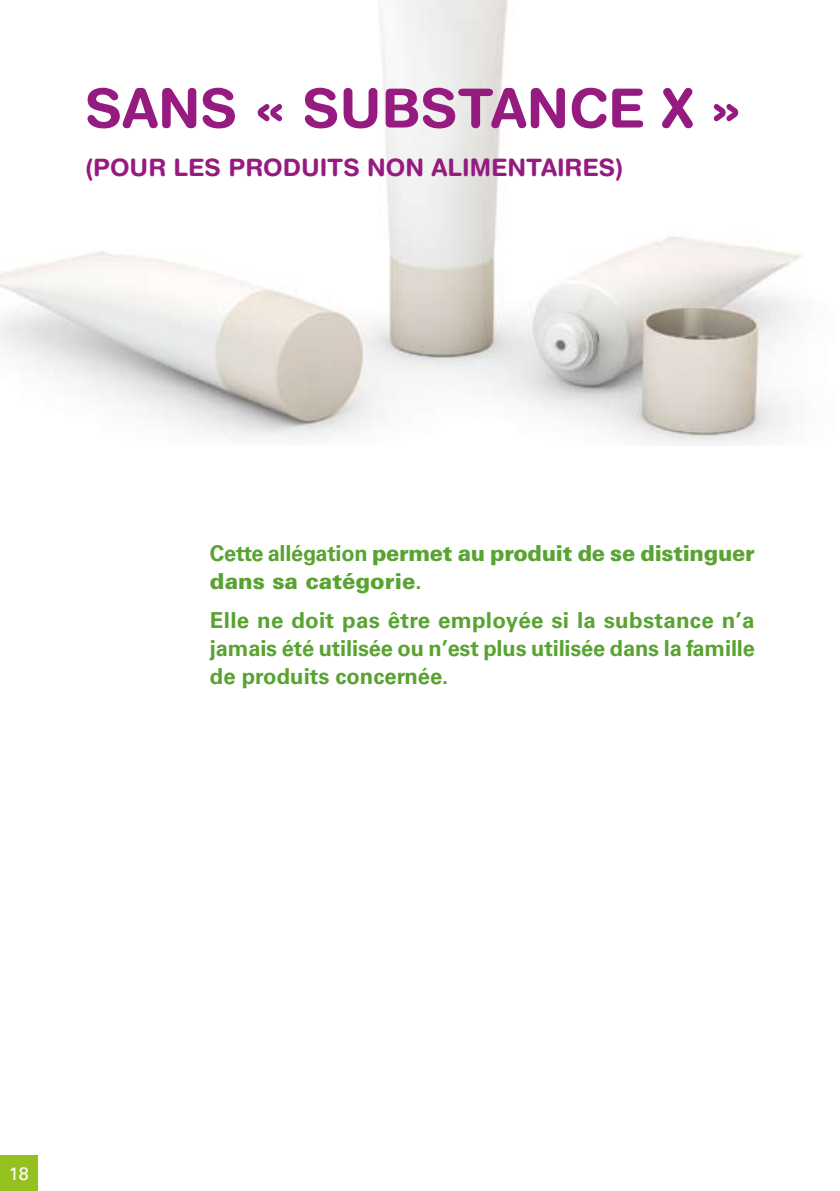
<style>
.page{position:relative;width:840px;height:1191px;background:#fff}
.page>*{position:absolute;margin:0;border:0;box-sizing:border-box;transform-origin:0 0}
.t1{font:700 54px "Helvetica Rounded";color:#951b81}
.t2{font:700 24px "Helvetica Rounded";color:#951b81}
.t3{font:700 22px/28px "Univers LT";letter-spacing:-.005em;color:#59a332;text-align:justify}
.t4{font:900 22px/28px "Univers LT";letter-spacing:-.015em;color:#59a332}
.t5{font:18px "Univers LT";color:#fff}
.s1{font-weight:700}
</style>
<div class="page">
<img style="left:0;top:0;width:802px;height:445px">
<div style="left:0;top:1155px;width:37px;height:36px;background:#94c11f"></div>
<h1 class="t1" style="left:85px;top:75px;width:38px">SANS</h1>
<h1 class="t1" style="left:254px;top:75px;width:68px">« SUBSTAN</h1>
<h1 class="t1" style="left:568px;top:75px;width:175px">CE X »</h1>
<p class="t2" style="left:85px;top:153px;width:539px">(POUR LES PRODUITS NON ALIMENTAIRES)</p>
<p class="t4" style="left:210px;top:538px;width:546px"><span class="s1">Cette allégation</span> permet au produit de se distinguer dans sa catégorie<span class="s1">.</span></p>
<p class="t3" style="left:210px;top:606px;width:546px">Elle ne doit pas être employée si la substance n’a jamais été utilisée ou n’est plus utilisée dans la famille de produits concernée.</p>
<p class="t5" style="left:9px;top:1163px;width:21px">18</p>
</div>
